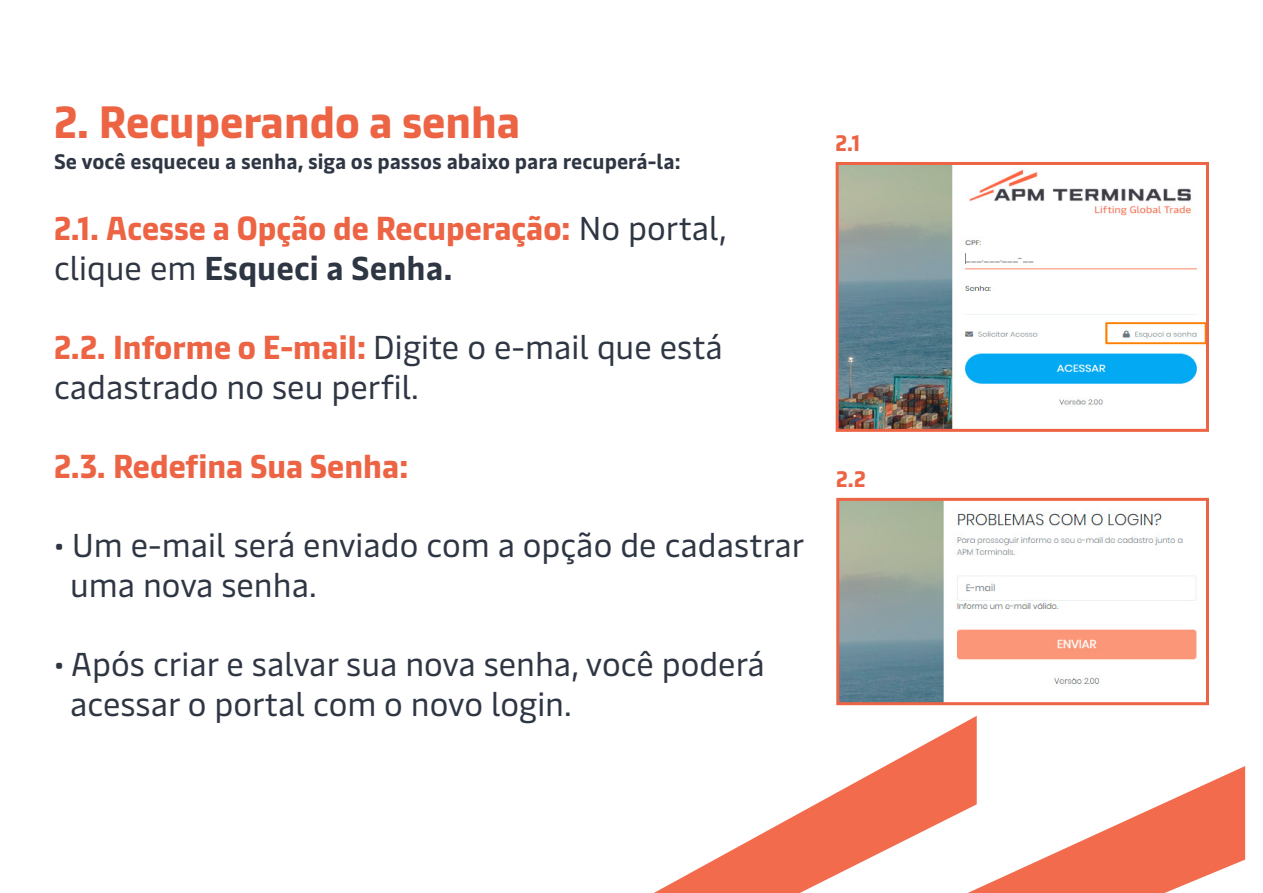
<style>
.page{position:relative;width:1263px;height:893px;background:#fff}
.page>*{position:absolute;margin:0;border:0;box-sizing:border-box;transform-origin:0 0}
.t1{font:700 45px "Maersk Headline";color:#ed6445}
.t2{font:33px/39.6px "Maersk Text";color:#2f3643}
.t3{font:700 33px/39.6px "Maersk Headline";color:#ed6445}
.t4{font:700 22.5px "Maersk Headline";color:#ed6445}
.t5{font:700 21px "Maersk Text";color:#2f3643}
.s1{font-family:"Maersk Text";font-weight:400;color:#2f3643}
.s2{font-family:"Maersk Text";color:#2f3643}
.s3{font-family:"Maersk Headline";font-weight:700;color:#ed6445}
</style>
<div class="page">
<img style="left:840px;top:166px;width:365px;height:262px">
<div style="left:836px;top:162px;width:373px;height:270px;border:3px solid #ed6445"></div>
<img style="left:840px;top:502px;width:357px;height:199px">
<div style="left:836px;top:498px;width:373px;height:207px;border:3px solid #ed6445"></div>
<svg style="left:977px;top:766px;width:268px;height:127px"></svg>
<svg style="left:654px;top:716px;width:323px;height:177px"></svg>
<p class="t1" style="left:54px;top:86px;width:468px">2. Recuperando a senha</p>
<p class="t5" style="left:54px;top:144px;width:628px">Se você esqueceu a senha, siga os passos abaixo para recuperá-la:</p>
<p class="t3" style="left:54px;top:205px;width:674px">2.1. Acesse a Opção de Recuperação: <span class="s1">No portal, clique em</span> <span class="s2">Esqueci a Senha.</span></p>
<p class="t2" style="left:54px;top:323px;width:670px"><span class="s3">2.2. Informe o E-mail:</span> Digite o e-mail que está cadastrado no seu perfil.</p>
<p class="t3" style="left:54px;top:443px;width:356px">2.3. Redefina Sua Senha:</p>
<p class="t2" style="left:54px;top:521px;width:752px">• Um e-mail será enviado com a opção de cadastrar</p>
<p class="t2" style="left:70px;top:561px;width:248px">uma nova senha.</p>
<p class="t2" style="left:54px;top:640px;width:712px">• Após criar e salvar sua nova senha, você poderá</p>
<p class="t2" style="left:70px;top:680px;width:503px">acessar o portal com o novo login.</p>
<p class="t4" style="left:836px;top:125px;width:26px">2.1</p>
<p class="t4" style="left:836px;top:461px;width:31px">2.2</p>
</div>
